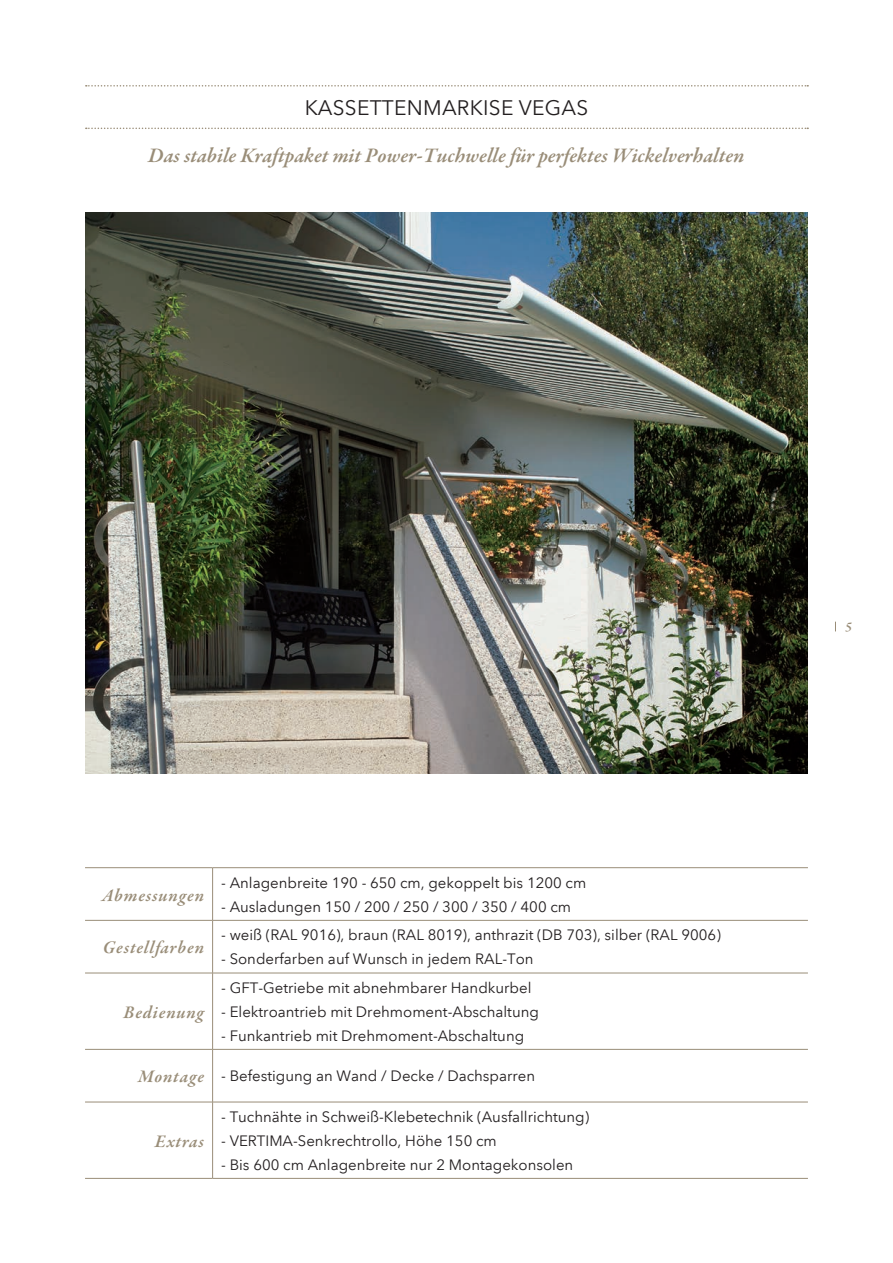
<style>
.page{position:relative;width:893px;height:1263px;background:#fff}
.page>*{position:absolute;margin:0;border:0;box-sizing:border-box;transform-origin:0 0}
.t1{font:italic 600 21px "Garamond Premr Pro";color:#998d78}
.t2{font:21px "Avenir Next LT Com";letter-spacing:.01em;color:#231f20}
.t3{font:italic 600 18px "Garamond Premr Pro";letter-spacing:.045em;color:#998d78}
.t4{font:15px "Avenir Next LT Com";color:#231f20}
.t5{font:italic 600 13.5px "Garamond Premr Pro";color:#998d78}
.s1{font-family:"Garamond Premr Pro";font-weight:600;font-style:italic;font-size:18px;color:#998d78}
</style>
<div class="page">
<svg style="left:86px;top:85px;width:722px;height:2px"></svg>
<svg style="left:86px;top:128px;width:722px;height:1px"></svg>
<img style="left:85px;top:213px;width:722px;height:561px">
<hr style="left:85px;top:867px;width:128px;height:1px;background:#998d78">
<hr style="left:212px;top:868px;width:1px;height:52px;background:#998d78">
<hr style="left:213px;top:867px;width:595px;height:1px;background:#998d78">
<hr style="left:85px;top:920px;width:128px;height:1px;background:#998d78">
<hr style="left:212px;top:920px;width:1px;height:53px;background:#998d78">
<hr style="left:213px;top:920px;width:595px;height:1px;background:#998d78">
<hr style="left:85px;top:973px;width:128px;height:1px;background:#998d78">
<hr style="left:212px;top:973px;width:1px;height:76px;background:#998d78">
<hr style="left:213px;top:973px;width:595px;height:1px;background:#998d78">
<hr style="left:85px;top:1049px;width:128px;height:1px;background:#998d78">
<hr style="left:212px;top:1049px;width:1px;height:53px;background:#998d78">
<hr style="left:213px;top:1049px;width:595px;height:1px;background:#998d78">
<hr style="left:85px;top:1102px;width:128px;height:1px;background:#998d78">
<hr style="left:85px;top:1178px;width:128px;height:1px;background:#998d78">
<hr style="left:212px;top:1102px;width:1px;height:76px;background:#998d78">
<hr style="left:213px;top:1102px;width:595px;height:1px;background:#998d78">
<hr style="left:213px;top:1178px;width:595px;height:1px;background:#998d78">
<h1 class="t2" style="left:305px;top:95px;width:285px">KASSETTENMARKISE VEGAS</h1>
<h1 class="t1" style="left:148px;top:142px;width:598px">Das stabile Kraftpaket mit Power-Tuchwelle für perfektes Wickelverhalten</h1>
<p class="t3" style="left:102px;top:884px;width:104px">Abmessungen</p>
<p class="t3" style="left:103px;top:936px;width:103px">Gestellfarben</p>
<p class="t4" style="left:221px;top:873px;width:367px">- Anlagenbreite 190 - 650 cm, gekoppelt bis 1200 cm</p>
<p class="t4" style="left:221px;top:897px;width:352px">- Ausladungen 150 / 200 / 250 / 300 / 350 / 400 cm</p>
<p class="t4" style="left:221px;top:926px;width:501px">- weiß (RAL 9016), braun (RAL 8019), anthrazit (DB 703), silber (RAL 9006)</p>
<p class="t4" style="left:221px;top:950px;width:314px">- Sonderfarben auf Wunsch in jedem RAL-Ton</p>
<p class="t4" style="left:221px;top:979px;width:312px">- GFT-Getriebe mit abnehmbarer Handkurbel</p>
<p class="t4" style="left:221px;top:1003px;width:319px">- Elektroantrieb mit Drehmoment-Abschaltung</p>
<p class="t4" style="left:221px;top:1027px;width:305px">- Funkantrieb mit Drehmoment-Abschaltung</p>
<p class="t4" style="left:138px;top:1067px;width:399px"><span class="s1">Montage</span> - Befestigung an Wand / Decke / Dachsparren</p>
<p class="t3" style="left:124px;top:1001px;width:82px">Bedienung</p>
<p class="t3" style="left:155px;top:1130px;width:51px">Extras</p>
<p class="t4" style="left:221px;top:1108px;width:370px">- Tuchnähte in Schweiß-Klebetechnik (Ausfallrichtung)</p>
<p class="t4" style="left:221px;top:1132px;width:277px">- VERTIMA-Senkrechtrollo, Höhe 150 cm</p>
<p class="t4" style="left:221px;top:1156px;width:354px">- Bis 600 cm Anlagenbreite nur 2 Montagekonsolen</p>
<p class="t5" style="left:845px;top:618px;width:8px">5</p>
</div>
